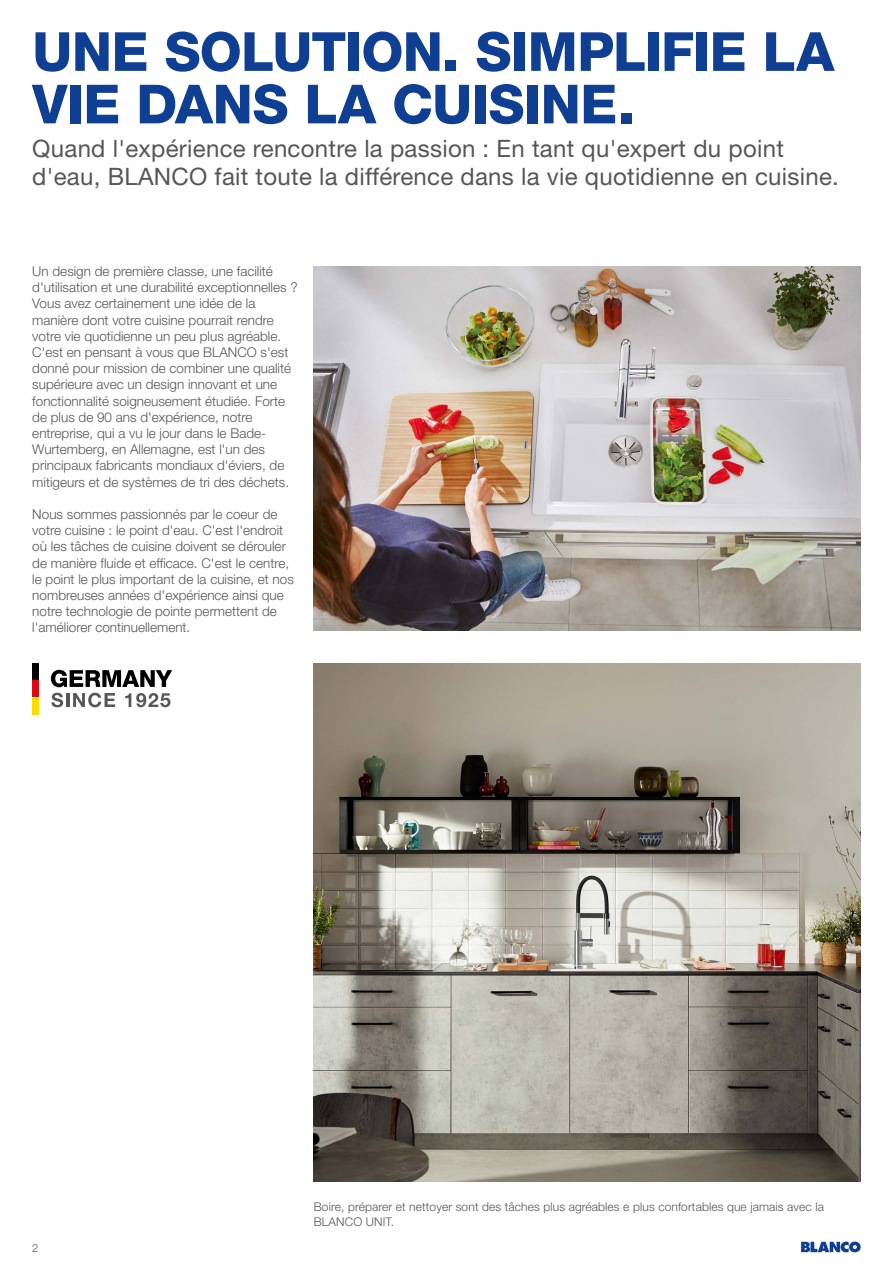
<style>
.page{position:relative;width:893px;height:1263px;background:#fff}
.page>*{position:absolute;margin:0;border:0;box-sizing:border-box;transform-origin:0 0}
.t1{font:800 54px/52.5px "Helvetica Neue LT Pro";letter-spacing:-.01em;color:#0f3f93}
.t2{font:24px/28.8px "Helvetica Neue LT Pro";letter-spacing:.01em;color:#565655}
.t3{font:300 13.5px/16.2px "Helvetica Neue LT Pro";color:#565655}
.t4{font:300 12px/14.4px "Helvetica Neue LT Pro";letter-spacing:.01em;color:#565655}
.t5{font:300 11.25px "Helvetica Neue LT Pro";color:#565655}
</style>
<div class="page">
<svg style="left:801px;top:1241px;width:60px;height:11px"></svg>
<img style="left:314px;top:266px;width:547px;height:365px">
<img style="left:314px;top:663px;width:547px;height:519px">
<svg style="left:51px;top:670px;width:121px;height:17px"></svg>
<svg style="left:51px;top:693px;width:12px;height:14px"></svg>
<hr style="left:66px;top:693px;width:3px;height:14px;background:#575756">
<svg style="left:73px;top:693px;width:42px;height:14px"></svg>
<svg style="left:125px;top:693px;width:45px;height:14px"></svg>
<div style="left:32px;top:663px;width:7px;height:17px;background:#000"></div>
<div style="left:32px;top:681px;width:7px;height:16px;background:#e30613"></div>
<div style="left:32px;top:698px;width:7px;height:17px;background:#fd0"></div>
<h1 class="t1" style="left:32px;top:25px;width:803px">UNE SOLUTION. SIMPLIFIE LA<br>VIE DANS LA CUISINE.</h1>
<h2 class="t2" style="left:32px;top:133px;width:808px">Quand l'expérience rencontre la passion : En tant qu'expert du point d'eau, BLANCO fait toute la différence dans la vie quotidienne en cuisine.</h2>
<p class="t3" style="left:32px;top:263px;width:267px">Un design de première classe, une facilité d'utilisation et une durabilité exceptionnelles ?<br>Vous avez certainement une idée de la manière dont votre cuisine pourrait rendre votre vie quotidienne un peu plus agréable.<br>C'est en pensant à vous que BLANCO s'est donné pour mission de combiner une qualité supérieure avec un design innovant et une fonctionnalité soigneusement étudiée. Forte de plus de 90 ans d'expérience, notre entreprise, qui a vu le jour dans le Bade-Wurtemberg, en Allemagne, est l'un des principaux fabricants mondiaux d'éviers, de mitigeurs et de systèmes de tri des déchets.</p>
<p class="t3" style="left:32px;top:506px;width:263px">Nous sommes passionnés par le coeur de votre cuisine : le point d'eau. C'est l'endroit où les tâches de cuisine doivent se dérouler de manière fluide et efficace. C'est le centre, le point le plus important de la cuisine, et nos nombreuses années d'expérience ainsi que notre technologie de pointe permettent de l'améliorer continuellement.</p>
<p class="t5" style="left:32px;top:1241px;width:8px">2</p>
<p class="t4" style="left:314px;top:1200px;width:512px">Boire, préparer et nettoyer sont des tâches plus agréables e plus confortables que jamais avec la<br>BLANCO UNIT.</p>
</div>
